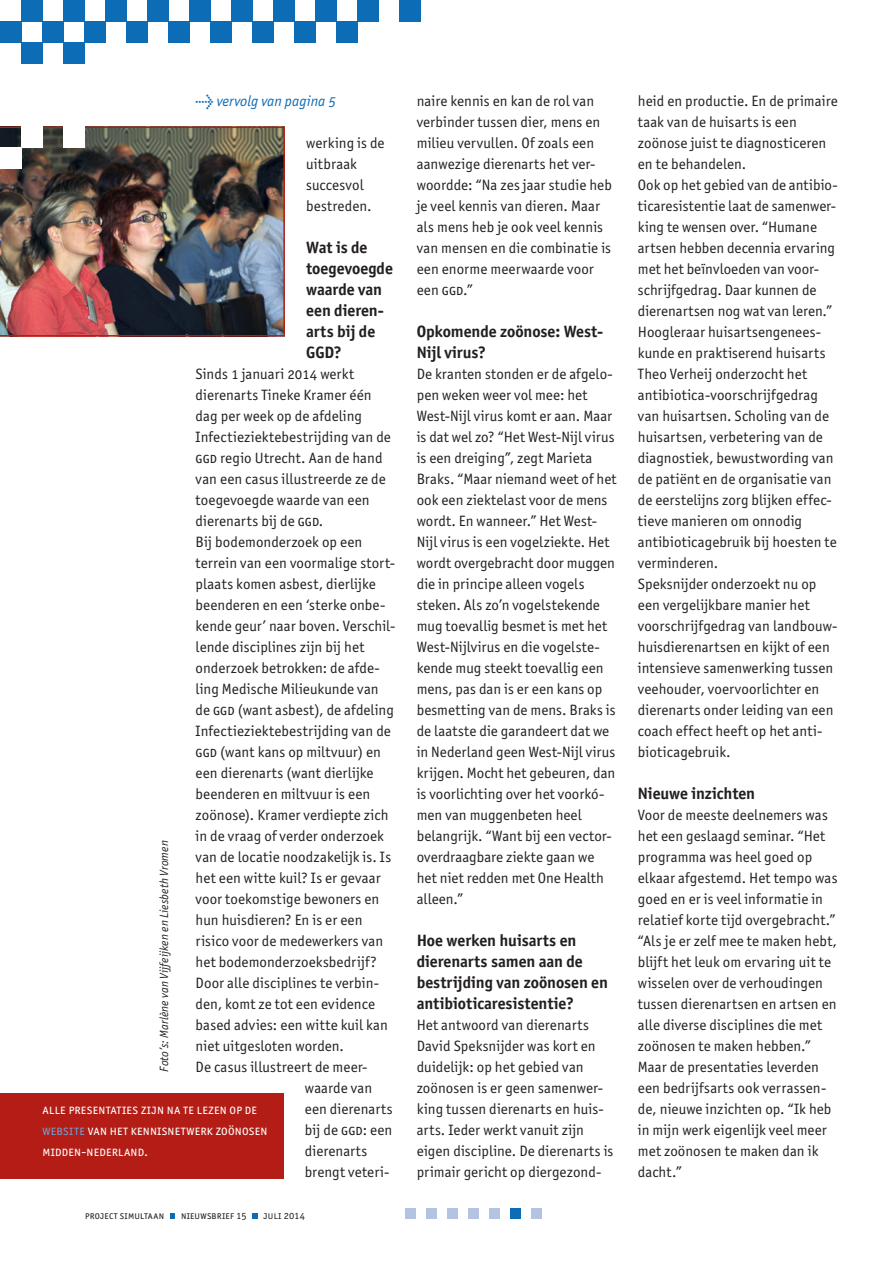
<style>
.page{position:relative;width:893px;height:1263px;background:#fff}
.page>*{position:absolute;margin:0;border:0;box-sizing:border-box;transform-origin:0 0}
.t1{font:700 16.5px/21px "Officina Sans ITC Std";letter-spacing:-.005em;color:#231f20}
.t2{font:15px/21px "Officina Sans ITC Std";color:#231f20}
.t3{font:italic 15px "Officina Sans ITC Std";color:#0d6cb6}
.t4{font:13.5px/21px "Officina Sans ITC Std";letter-spacing:.015em;color:#fff}
.t5{font:italic 12px "Officina Sans ITC Std";letter-spacing:.01em;color:#231f20}
.t6{font:10.5px "Officina Sans ITC Std";letter-spacing:.02em;color:#231f20}
.s1{font-family:"Meta OT";font-weight:500;font-style:normal}
.s2{color:#729cd1}
</style>
<div class="page">
<div style="left:0;top:21px;width:21px;height:21px;background:#0d6cb6"></div>
<div style="left:42px;top:21px;width:21px;height:21px;background:#0d6cb6"></div>
<div style="left:84px;top:21px;width:21px;height:21px;background:#0d6cb6"></div>
<div style="left:126px;top:21px;width:21px;height:21px;background:#0d6cb6"></div>
<div style="left:168px;top:21px;width:21px;height:21px;background:#0d6cb6"></div>
<div style="left:210px;top:21px;width:21px;height:21px;background:#0d6cb6"></div>
<div style="left:252px;top:21px;width:21px;height:21px;background:#0d6cb6"></div>
<div style="left:294px;top:21px;width:21px;height:21px;background:#0d6cb6"></div>
<div style="left:336px;top:21px;width:21px;height:21px;background:#0d6cb6"></div>
<div style="left:21px;top:0;width:21px;height:21px;background:#0d6cb6"></div>
<div style="left:63px;top:0;width:21px;height:21px;background:#0d6cb6"></div>
<div style="left:105px;top:0;width:21px;height:21px;background:#0d6cb6"></div>
<div style="left:147px;top:0;width:21px;height:21px;background:#0d6cb6"></div>
<div style="left:189px;top:0;width:21px;height:21px;background:#0d6cb6"></div>
<div style="left:231px;top:0;width:21px;height:21px;background:#0d6cb6"></div>
<div style="left:273px;top:0;width:21px;height:21px;background:#0d6cb6"></div>
<div style="left:315px;top:0;width:21px;height:21px;background:#0d6cb6"></div>
<div style="left:357px;top:0;width:21px;height:21px;background:#0d6cb6"></div>
<div style="left:399px;top:0;width:21px;height:21px;background:#0d6cb6"></div>
<div style="left:21px;top:42px;width:21px;height:21px;background:#0d6cb6"></div>
<div style="left:63px;top:42px;width:21px;height:21px;background:#0d6cb6"></div>
<svg style="left:170px;top:1213px;width:5px;height:6px"></svg>
<svg style="left:252px;top:1213px;width:6px;height:6px"></svg>
<div style="left:405px;top:1208px;width:11px;height:11px;background:#b5c3e3"></div>
<div style="left:426px;top:1208px;width:10px;height:11px;background:#b5c3e3"></div>
<div style="left:447px;top:1208px;width:11px;height:11px;background:#b5c3e3"></div>
<div style="left:468px;top:1208px;width:10px;height:11px;background:#b5c3e3"></div>
<div style="left:489px;top:1208px;width:10px;height:11px;background:#b5c3e3"></div>
<div style="left:510px;top:1208px;width:10px;height:11px;background:#0d6cb6"></div>
<div style="left:531px;top:1208px;width:10px;height:11px;background:#b5c3e3"></div>
<img style="left:0;top:127px;width:285px;height:210px">
<div style="left:21px;top:127px;width:21px;height:21px;background:#fff"></div>
<div style="left:63px;top:127px;width:21px;height:21px;background:#fff"></div>
<div style="left:0;top:148px;width:21px;height:21px;background:#fff"></div>
<div style="left:0;top:1093px;width:284px;height:85px;background:#b41d15"></div>
<p class="t3" style="left:196px;top:92px;width:142px"><span class="s1">→</span> vervolg van pagina 5</p>
<p class="t2" style="left:306px;top:132px;width:80px">werking is de uitbraak succesvol bestreden.</p>
<p class="t1" style="left:306px;top:236px;width:88px">Wat is de toegevoegde waarde van een dieren&shy;arts bij de<br>GGD?</p>
<p class="t2" style="left:196px;top:363px;width:160px">Sinds 1 januari 2014 werkt</p>
<p class="t2" style="left:196px;top:384px;width:177px">dierenarts Tineke Kramer één</p>
<p class="t2" style="left:196px;top:405px;width:168px">dag per week op de afdeling</p>
<p class="t2" style="left:196px;top:426px;width:197px">Infectieziektebestrijding van de</p>
<p class="t2" style="left:196px;top:447px;width:188px">ggd regio Utrecht. Aan de hand</p>
<p class="t2" style="left:196px;top:468px;width:192px">van een casus illustreerde ze de</p>
<p class="t2" style="left:196px;top:489px;width:175px">toegevoegde waarde van een</p>
<p class="t2" style="left:196px;top:510px;width:129px">dierenarts bij de ggd.</p>
<p class="t2" style="left:196px;top:531px;width:168px">Bij bodemonderzoek op een</p>
<p class="t2" style="left:196px;top:552px;width:201px">terrein van een voormalige stort-</p>
<p class="t2" style="left:196px;top:573px;width:182px">plaats komen asbest, dierlijke</p>
<p class="t2" style="left:196px;top:594px;width:191px">beenderen en een ‘sterke onbe-</p>
<p class="t2" style="left:196px;top:615px;width:201px">kende geur’ naar boven. Verschil-</p>
<p class="t2" style="left:196px;top:636px;width:170px">lende disciplines zijn bij het</p>
<p class="t2" style="left:196px;top:657px;width:186px">onderzoek betrokken: de afde-</p>
<p class="t2" style="left:196px;top:678px;width:185px">ling Medische Milieukunde van</p>
<p class="t2" style="left:196px;top:699px;width:200px">de ggd (want asbest), de afdeling</p>
<p class="t2" style="left:196px;top:720px;width:197px">Infectieziektebestrijding van de</p>
<p class="t2" style="left:196px;top:741px;width:187px">ggd (want kans op miltvuur) en</p>
<p class="t2" style="left:196px;top:762px;width:179px">een dierenarts (want dierlijke</p>
<p class="t2" style="left:196px;top:783px;width:176px">beenderen en miltvuur is een</p>
<p class="t2" style="left:196px;top:804px;width:194px">zoönose). Kramer verdiepte zich</p>
<p class="t2" style="left:196px;top:825px;width:190px">in de vraag of verder onderzoek</p>
<p class="t2" style="left:196px;top:846px;width:197px">van de locatie noodzakelijk is. Is</p>
<p class="t2" style="left:196px;top:867px;width:187px">het een witte kuil? Is er gevaar</p>
<p class="t2" style="left:196px;top:888px;width:185px">voor toekomstige bewoners en</p>
<p class="t2" style="left:196px;top:909px;width:168px">hun huisdieren? En is er een</p>
<p class="t2" style="left:196px;top:930px;width:189px">risico voor de medewerkers van</p>
<p class="t2" style="left:196px;top:951px;width:183px">het bodemonderzoeksbedrijf?</p>
<p class="t2" style="left:196px;top:972px;width:185px">Door alle disciplines te verbin-</p>
<p class="t2" style="left:196px;top:993px;width:181px">den, komt ze tot een evidence</p>
<p class="t2" style="left:196px;top:1014px;width:194px">based advies: een witte kuil kan</p>
<p class="t2" style="left:196px;top:1035px;width:150px">niet uitgesloten worden.</p>
<p class="t2" style="left:196px;top:1056px;width:173px">De casus illustreert de meer-</p>
<p class="t2" style="left:305px;top:1077px;width:69px">waarde van</p>
<p class="t2" style="left:305px;top:1098px;width:89px">een dierenarts</p>
<p class="t2" style="left:305px;top:1119px;width:89px">bij de ggd: een</p>
<p class="t2" style="left:305px;top:1140px;width:64px">dierenarts</p>
<p class="t2" style="left:305px;top:1161px;width:86px">brengt veteri-</p>
<p class="t5" style="left:157px;top:1072px;width:233px;rotate:-90deg">Foto’s: Marlène van Vijfeijken en Liesbeth Vromen</p>
<p class="t4" style="left:43px;top:1098px;width:226px">Alle presentaties zijn na te lezen op de <span class="s2">website</span> van het Kennisnetwerk Zoönosen<br>Midden-Nederland.</p>
<p class="t6" style="left:85px;top:1209px;width:81px">project simultaan</p>
<p class="t6" style="left:181px;top:1209px;width:67px">nieuwsbrief 15</p>
<p class="t6" style="left:264px;top:1209px;width:43px">juli 2014</p>
<p class="t2" style="left:417px;top:90px;width:197px">naire kennis en kan de rol van verbinder tussen dier, mens en milieu vervullen. Of zoals een aanwezige dierenarts het ver&shy;woordde: “Na zes jaar studie heb je veel kennis van dieren. Maar als mens heb je ook veel kennis van mensen en die combinatie is een enorme meerwaarde voor een ggd.”</p>
<p class="t1" style="left:417px;top:320px;width:187px">Opkomende zoönose: West-<br>Nijl virus?</p>
<p class="t2" style="left:417px;top:363px;width:202px">De kranten stonden er de afgelo&shy;pen weken weer vol mee: het<br>West-Nijl virus komt er aan. Maar is dat wel zo? “Het West-Nijl virus is een dreiging”, zegt Marieta<br>Braks. “Maar niemand weet of het ook een ziektelast voor de mens wordt. En wanneer.” Het West-<br>Nijl virus is een vogelziekte. Het wordt overgebracht door muggen die in principe alleen vogels steken. Als zo’n vogelstekende mug toevallig besmet is met het<br>West-Nijlvirus en die vogelste&shy;kende mug steekt toevallig een mens, pas dan is er een kans op besmetting van de mens. Braks is de laatste die garandeert dat we in Nederland geen West-Nijl virus krijgen. Mocht het gebeuren, dan is voorlichting over het voorkó&shy;men van muggenbeten heel belangrijk. “Want bij een vector&shy;overdraagbare ziekte gaan we het niet redden met One Health alleen.”</p>
<p class="t1" style="left:417px;top:929px;width:193px">Hoe werken huisarts en dierenarts samen aan de bestrijding van zoönosen en antibioticaresistentie?</p>
<p class="t2" style="left:417px;top:1014px;width:198px">Het antwoord van dierenarts<br>David Speksnijder was kort en duidelijk: op het gebied van zoönosen is er geen samenwer&shy;king tussen dierenarts en huis&shy;arts. Ieder werkt vanuit zijn eigen discipline. De dierenarts is primair gericht op diergezond-</p>
<p class="t2" style="left:638px;top:90px;width:201px">heid en productie. En de primaire taak van de huisarts is een zoönose juist te diagnosticeren en te behandelen.<br>Ook op het gebied van de antibio&shy;ticaresistentie laat de samenwer&shy;king te wensen over. “Humane artsen hebben decennia ervaring met het beïnvloeden van voor&shy;schrijfgedrag. Daar kunnen de dierenartsen nog wat van leren.”<br>Hoogleraar huisartsengenees&shy;kunde en praktiserend huisarts<br>Theo Verheij onderzocht het antibiotica-voorschrijfgedrag van huisartsen. Scholing van de huisartsen, verbetering van de diagnostiek, bewustwording van de patiënt en de organisatie van de eerstelijns zorg blijken effec&shy;tieve manieren om onnodig antibioticagebruik bij hoesten te verminderen.<br>Speksnijder onderzoekt nu op een vergelijkbare manier het voorschrijfgedrag van landbouw&shy;huisdierenartsen en kijkt of een intensieve samenwerking tussen veehouder, voervoorlichter en dierenarts onder leiding van een coach effect heeft op het anti&shy;bioticagebruik.</p>
<p class="t1" style="left:638px;top:782px;width:119px">Nieuwe inzichten</p>
<p class="t2" style="left:638px;top:804px;width:201px">Voor de meeste deelnemers was het een geslaagd seminar. “Het programma was heel goed op elkaar afgestemd. Het tempo was goed en er is veel informatie in relatief korte tijd overgebracht.” “Als je er zelf mee te maken hebt, blijft het leuk om ervaring uit te wisselen over de verhoudingen tussen dierenartsen en artsen en alle diverse disciplines die met zoönosen te maken hebben.”<br>Maar de presentaties leverden een bedrijfsarts ook verrassen&shy;de, nieuwe inzichten op. “Ik heb in mijn werk eigenlijk veel meer met zoönosen te maken dan ik dacht.”</p>
</div>
